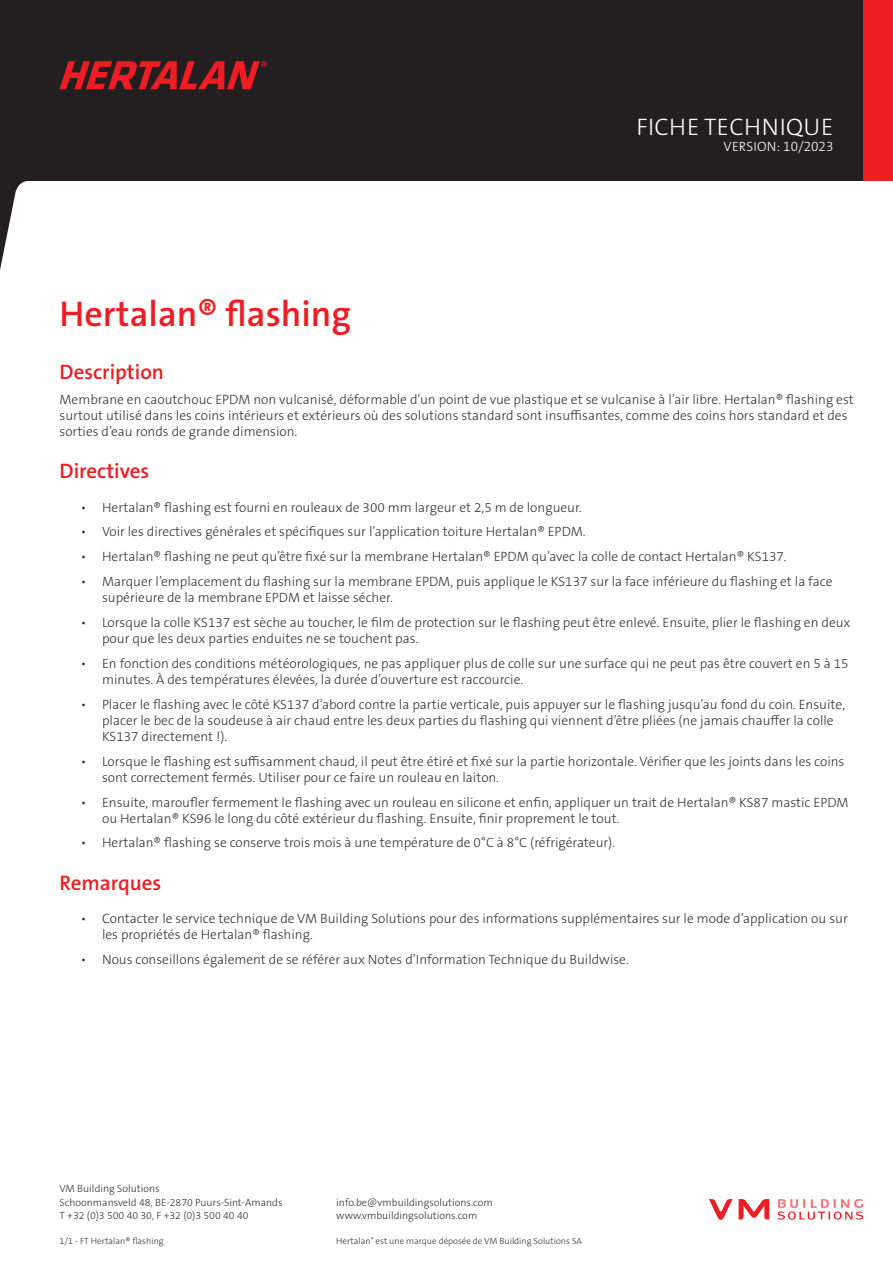
<style>
.page{position:relative;width:893px;height:1263px;background:#fff}
.page>*{position:absolute;margin:0;border:0;box-sizing:border-box;transform-origin:0 0}
.NAME_OF_PRODUCT{font:600 36px "The Sans B W6";color:#ee1d23}
.t1{font:300 24px "The Sans B W3";letter-spacing:.015em;color:#fff}
.SECTION{font:600 21px "The Sans B W6";color:#ee1d23}
.BODY{font:300 13.5px/16.2px "The Sans B W3";color:#363536}
.t2{font:300 13.5px "The Sans B W3";letter-spacing:.01em;color:#fff}
.t3{font:300 10.5px/13.5px "The Sans B W3";color:#363536}
.t4{font:300 9px "The Sans B W3";color:#363536}
</style>
<div class="page">
<div style="left:0;top:0;width:886px;height:181px;background:#231f20"></div>
<div style="left:863px;top:0;width:30px;height:181px;background:#ee1d23"></div>
<svg style="left:777px;top:1199px;width:86px;height:21px"></svg>
<svg style="left:709px;top:1199px;width:60px;height:21px"></svg>
<svg style="left:1px;top:181px;width:26px;height:84px"></svg>
<hr style="left:0;top:181px;width:1px;height:89px;background:#231f20">
<svg style="left:60px;top:61px;width:207px;height:28px"></svg>
<h2 class="t1" style="left:636px;top:111px;width:198px">FICHE TECHNIQUE</h2>
<p class="t2" style="left:724px;top:138px;width:111px">VERSION: 10/2023</p>
<p class="NAME_OF_PRODUCT" style="left:60px;top:291px;width:293px">Hertalan® flashing</p>
<p class="SECTION" style="left:60px;top:359px;width:106px">Description</p>
<p class="BODY" style="left:60px;top:391px;width:796px">Membrane en caoutchouc EPDM non vulcanisé, déformable d’un point de vue plastique et se vulcanise à l’air libre. Hertalan® flashing est surtout utilisé dans les coins intérieurs et extérieurs où des solutions standard sont insuffisantes, comme des coins hors standard et des sorties d’eau ronds de grande dimension.</p>
<p class="SECTION" style="left:60px;top:458px;width:91px">Directives</p>
<p class="BODY" style="left:81px;top:499px;width:502px">• Hertalan® flashing est fourni en rouleaux de 300 mm largeur et 2,5 m de longueur.</p>
<p class="BODY" style="left:81px;top:524px;width:506px">• Voir les directives générales et spécifiques sur l’application toiture Hertalan® EPDM.</p>
<p class="BODY" style="left:81px;top:548px;width:707px">• Hertalan® flashing ne peut qu’être fixé sur la membrane Hertalan® EPDM qu’avec la colle de contact Hertalan® KS137.</p>
<p class="BODY" style="left:102px;top:573px;width:732px;text-indent:-21px">• Marquer l’emplacement du flashing sur la membrane EPDM, puis applique le KS137 sur la face inférieure du flashing et la face supérieure de la membrane EPDM et laisse sécher.</p>
<p class="BODY" style="left:102px;top:614px;width:750px;text-indent:-21px">• Lorsque la colle KS137 est sèche au toucher, le film de protection sur le flashing peut être enlevé. Ensuite, plier le flashing en deux pour que les deux parties enduites ne se touchent pas.</p>
<p class="BODY" style="left:102px;top:655px;width:748px;text-indent:-21px">• En fonction des conditions météorologiques, ne pas appliquer plus de colle sur une surface qui ne peut pas être couvert en 5 à 15 minutes. À des températures élevées, la durée d’ouverture est raccourcie.</p>
<p class="BODY" style="left:102px;top:696px;width:745px;text-indent:-21px">• Placer le flashing avec le côté KS137 d’abord contre la partie verticale, puis appuyer sur le flashing jusqu’au fond du coin. Ensuite, placer le bec de la soudeuse à air chaud entre les deux parties du flashing qui viennent d’être pliées (ne jamais chauffer la colle<br>KS137 directement !).</p>
<p class="BODY" style="left:102px;top:753px;width:744px;text-indent:-21px">• Lorsque le flashing est suffisamment chaud, il peut être étiré et fixé sur la partie horizontale. Vérifier que les joints dans les coins sont correctement fermés. Utiliser pour ce faire un rouleau en laiton.</p>
<p class="BODY" style="left:102px;top:794px;width:748px;text-indent:-21px">• Ensuite, maroufler fermement le flashing avec un rouleau en silicone et enfin, appliquer un trait de Hertalan® KS87 mastic EPDM ou Hertalan® KS96 le long du côté extérieur du flashing. Ensuite, finir proprement le tout.</p>
<p class="BODY" style="left:81px;top:835px;width:536px">• Hertalan® flashing se conserve trois mois à une température de 0°C à 8°C (réfrigérateur).</p>
<p class="SECTION" style="left:60px;top:869px;width:103px">Remarques</p>
<p class="BODY" style="left:102px;top:910px;width:747px;text-indent:-21px">• Contacter le service technique de VM Building Solutions pour des informations supplémentaires sur le mode d’application ou sur les propriétés de Hertalan® flashing.</p>
<p class="BODY" style="left:81px;top:951px;width:550px">• Nous conseillons également de se référer aux Notes d’Information Technique du Buildwise.</p>
<p class="t3" style="left:60px;top:1182px;width:225px">VM Building Solutions<br>Schoonmansveld 48, BE-2870 Puurs-Sint-Amands<br>T +32 (0)3 500 40 30, F +32 (0)3 500 40 40</p>
<p class="t4" style="left:60px;top:1235px;width:106px">1/1 - FT Hertalan® flashing</p>
<p class="t3" style="left:336px;top:1196px;width:158px">info.be@vmbuildingsolutions.com www.vmbuildingsolutions.com</p>
<p class="t4" style="left:336px;top:1235px;width:247px">Hertalan<sup>®</sup> est une marque déposée de VM Building Solutions SA</p>
</div>
